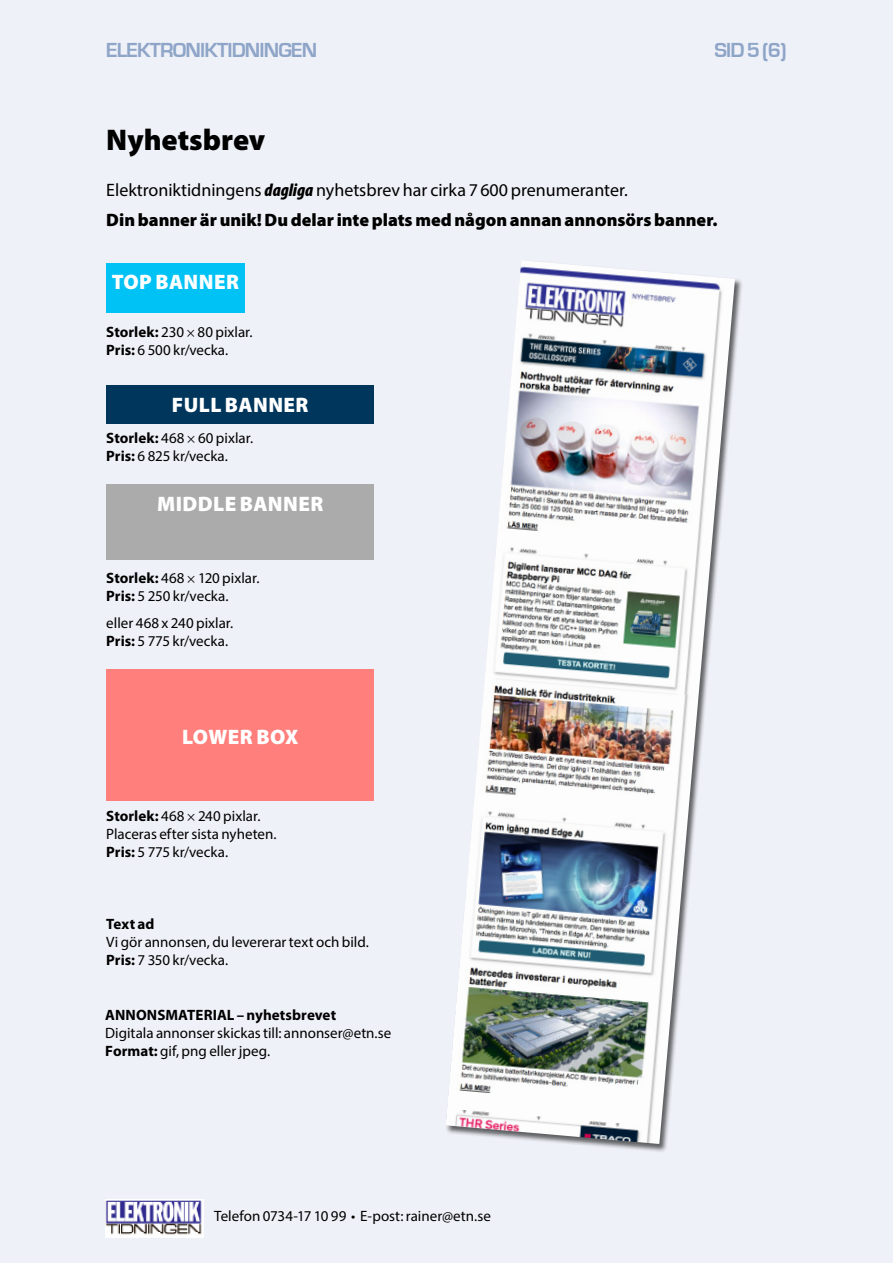
<style>
.page{position:relative;width:893px;height:1263px;background:#eff1f8}
.page>*{position:absolute;margin:0;border:0;box-sizing:border-box;transform-origin:0 0}
.t1{font:900 30px "Myriad Pro";color:#000}
.t2{font:900 21px "Myriad Pro";letter-spacing:.02em;color:#fff}
.t3{font:700 21px "Eurostile";letter-spacing:-.04em;color:#8ea5c8}
.t4{font:900 18px/29.5px "Myriad Pro";color:#000}
.t5{font:15px/18px "Myriad Pro";color:#000}
.t6{font:700 15px "Myriad Pro";letter-spacing:.005em;color:#000}
.s1{font-weight:400}
.s2{font-style:italic;font-stretch:condensed}
.s3{font-weight:700}
.s4{font-family:"Minion Pro"}
</style>
<div class="page">
<div style="left:106px;top:385px;width:268px;height:39px;background:#00365c"></div>
<div style="left:106px;top:484px;width:268px;height:75px;background:#ababab"></div>
<div style="left:106px;top:669px;width:268px;height:132px;background:#ff7f7c"></div>
<div style="left:445px;top:260px;width:299px;height:893px;background:#000;opacity:.6"></div>
<img style="left:446px;top:260px;width:289px;height:884px">
<img style="left:105px;top:1199px;width:98px;height:38px">
<div style="left:106px;top:263px;width:138px;height:50px;background:#00c2f5"></div>
<h2 class="t3" style="left:106px;top:38px;width:212px">ELEKTRONIKTIDNINGEN</h2>
<h2 class="t3" style="left:714px;top:38px;width:74px">SID 5 (6)</h2>
<h1 class="t1" style="left:106px;top:123px;width:161px">Nyhetsbrev</h1>
<p class="t4" style="left:106px;top:176px;width:613px"><span class="s1">Elektroniktidningens</span> <span class="s2">dagliga</span> <span class="s1">nyhetsbrev har cirka 7600 prenumeranter.<br></span>Din banner är unik! Du delar inte plats med någon annan annonsörs banner.</p>
<h2 class="t2" style="left:112px;top:270px;width:129px">TOP BANNER</h2>
<p class="t5" style="left:106px;top:322px;width:148px"><span class="s3">Storlek:</span> 230 <span class="s4">×</span> 80 pixlar.<br><span class="s3">Pris:</span> 6 500 kr/vecka.</p>
<h2 class="t2" style="left:172px;top:393px;width:138px">FULL BANNER</h2>
<p class="t5" style="left:106px;top:429px;width:148px"><span class="s3">Storlek:</span> 468 <span class="s4">×</span> 60 pixlar.<br><span class="s3">Pris:</span> 6 825 kr/vecka.</p>
<h2 class="t2" style="left:157px;top:491px;width:168px">MIDDLE BANNER</h2>
<p class="t5" style="left:106px;top:569px;width:155px"><span class="s3">Storlek:</span> 468 <span class="s4">×</span> 120 pixlar.<br><span class="s3">Pris:</span> 5 250 kr/vecka.</p>
<p class="t5" style="left:106px;top:614px;width:129px">eller 468 x 240 pixlar.<br><span class="s3">Pris:</span> 5 775 kr/vecka.</p>
<h2 class="t2" style="left:182px;top:724px;width:118px">LOWER BOX</h2>
<p class="t5" style="left:106px;top:806px;width:172px"><span class="s3">Storlek:</span> 468 <span class="s4">×</span> 240 pixlar.<br>Placeras efter sista nyheten.<br><span class="s3">Pris:</span> 5 775 kr/vecka.</p>
<p class="t6" style="left:106px;top:914px;width:50px">Text ad</p>
<p class="t5" style="left:106px;top:932px;width:264px">Vi gör annonsen, du levererar text och bild.<br><span class="s3">Pris:</span> 7 350 kr/vecka.</p>
<p class="t6" style="left:105px;top:1005px;width:232px">ANNONSMATERIAL – nyhetsbrevet</p>
<p class="t5" style="left:105px;top:1024px;width:288px">Digitala annonser skickas till: annonser@etn.se<br><span class="s3">Format:</span> gif, png eller jpeg.</p>
<p class="t5" style="left:214px;top:1207px;width:278px">Telefon 0734-17 10 99 • E-post: rainer@etn.se</p>
</div>
